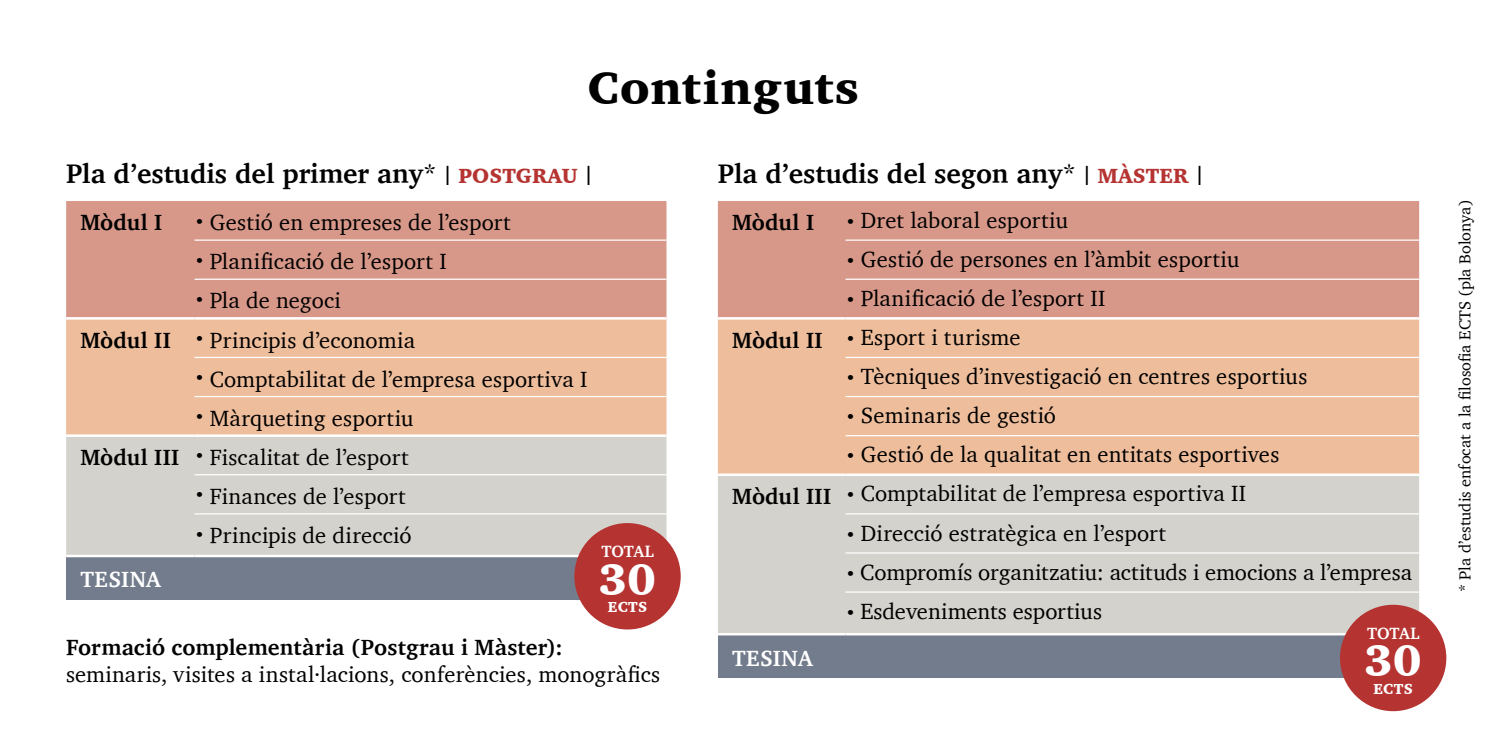
<style>
.page{position:relative;width:1489px;height:745px;background:#fff}
.page>*{position:absolute;margin:0;border:0;box-sizing:border-box;transform-origin:0 0}
.t1{font:900 46.25px "Charter";letter-spacing:.025em;color:#000}
.t2{font:900 45px "Charter";color:#fff}
.t3{font:700 27.5px "Charter";color:#000}
.t4{font:22.5px/27.5px "Charter";letter-spacing:.01em;color:#000}
.t5{font:700 22.5px "Charter";letter-spacing:.02em;color:#000}
.t6{font:700 22.5px "Charter";color:#fff}
.t7{font:700 16.75px "Charter";color:#fff}
.t8{font:16.25px "Charter";color:#000}
.t9{font:900 14.75px "Charter";letter-spacing:.015em;color:#fff}
.s1{font-weight:400;font-size:27px}
.s2{font-weight:900;font-size:21px;color:#b53432}
.s3{font-size:17.5px}
.s4{font-weight:700}
</style>
<div class="page">
<div style="left:66px;top:201px;width:600px;height:116px;background:#d89889"></div>
<div style="left:66px;top:319px;width:600px;height:115px;background:#eebd9b"></div>
<div style="left:66px;top:436px;width:600px;height:118px;background:#d4d2cc"></div>
<div style="left:66px;top:555px;width:600px;height:44px;background:#737c8c"></div>
<hr style="left:66px;top:554px;width:128px;height:3px;background:#fff">
<hr style="left:194px;top:554px;width:472px;height:3px;background:#fff">
<hr style="left:194px;top:239px;width:472px;height:1px;background:#fff">
<hr style="left:194px;top:278px;width:472px;height:2px;background:#fff">
<hr style="left:194px;top:356px;width:472px;height:2px;background:#fff">
<hr style="left:194px;top:395px;width:472px;height:2px;background:#fff">
<hr style="left:194px;top:474px;width:472px;height:1px;background:#fff">
<hr style="left:194px;top:513px;width:472px;height:1px;background:#fff">
<div style="left:718px;top:201px;width:700px;height:116px;background:#d89889"></div>
<div style="left:718px;top:319px;width:700px;height:154px;background:#eebd9b"></div>
<div style="left:718px;top:475px;width:700px;height:157px;background:#d4d2cc"></div>
<div style="left:718px;top:633px;width:700px;height:44px;background:#737c8c"></div>
<hr style="left:718px;top:632px;width:127px;height:3px;background:#fff">
<hr style="left:845px;top:632px;width:573px;height:3px;background:#fff">
<hr style="left:845px;top:239px;width:573px;height:1px;background:#fff">
<hr style="left:845px;top:278px;width:573px;height:2px;background:#fff">
<hr style="left:845px;top:356px;width:573px;height:2px;background:#fff">
<hr style="left:845px;top:395px;width:573px;height:2px;background:#fff">
<hr style="left:845px;top:435px;width:573px;height:1px;background:#fff">
<hr style="left:845px;top:513px;width:573px;height:1px;background:#fff">
<hr style="left:845px;top:552px;width:573px;height:1px;background:#fff">
<hr style="left:845px;top:591px;width:573px;height:1px;background:#fff">
<div style="left:574px;top:522px;width:106px;height:107px;background:#b53432;border-radius:50%"></div>
<div style="left:1339px;top:604px;width:107px;height:106px;background:#b53432;border-radius:50%"></div>
<p class="t1" style="left:587px;top:60px;width:273px">Continguts</p>
<p class="t3" style="left:66px;top:149px;width:527px">Pla d’estudis del primer any<span class="s1">*</span> <sub>I</sub> <span class="s2">POSTGRAU</span> <sub>I</sub></p>
<p class="t5" style="left:80px;top:203px;width:82px">Mòdul I</p>
<p class="t4" style="left:194px;top:208px;width:318px"><span class="s3">•</span> Gestió en empreses de l’esport</p>
<p class="t4" style="left:194px;top:247px;width:254px"><span class="s3">•</span> Planificació de l’esport I</p>
<p class="t4" style="left:194px;top:286px;width:148px"><span class="s3">•</span> Pla de negoci</p>
<p class="t5" style="left:80px;top:320px;width:83px">Mòdul II</p>
<p class="t4" style="left:194px;top:325px;width:222px"><span class="s3">•</span> Principis d’economia</p>
<p class="t4" style="left:194px;top:364px;width:394px"><span class="s3">•</span> Comptabilitat de l’empresa esportiva I</p>
<p class="t4" style="left:194px;top:403px;width:221px"><span class="s3">•</span> Màrqueting esportiu</p>
<p class="t5" style="left:80px;top:437px;width:83px">Mòdul III</p>
<p class="t4" style="left:194px;top:443px;width:215px"><span class="s3">•</span> Fiscalitat de l’esport</p>
<p class="t4" style="left:194px;top:482px;width:213px"><span class="s3">•</span> Finances de l’esport</p>
<p class="t4" style="left:194px;top:521px;width:218px"><span class="s3">•</span> Principis de direcció</p>
<p class="t6" style="left:80px;top:559px;width:18px">TESINA</p>
<p class="t7" style="left:601px;top:536px;width:54px">TOTAL</p>
<p class="t2" style="left:599px;top:551px;width:59px">30</p>
<p class="t9" style="left:608px;top:597px;width:41px">ECTS</p>
<p class="t4" style="left:66px;top:632px;width:595px"><span class="s4">Formació complementària (Postgrau i Màster): </span>seminaris, visites a instal·lacions, conferències, monogràfics</p>
<p class="t3" style="left:718px;top:149px;width:486px">Pla d’estudis del segon any<span class="s1">*</span> <sub>I</sub> <span class="s2">MÀSTER</span> <sub>I</sub></p>
<p class="t5" style="left:732px;top:203px;width:82px">Mòdul I</p>
<p class="t4" style="left:845px;top:206px;width:224px"><span class="s3">•</span> Dret laboral esportiu</p>
<p class="t4" style="left:845px;top:245px;width:395px"><span class="s3">•</span> Gestió de persones en l’àmbit esportiu</p>
<p class="t4" style="left:845px;top:284px;width:261px"><span class="s3">•</span> Planificació de l’esport II</p>
<p class="t5" style="left:732px;top:320px;width:83px">Mòdul II</p>
<p class="t4" style="left:845px;top:323px;width:176px"><span class="s3">•</span> Esport i turisme</p>
<p class="t4" style="left:845px;top:362px;width:463px"><span class="s3">•</span> Tècniques d’investigació en centres esportius</p>
<p class="t4" style="left:845px;top:401px;width:212px"><span class="s3">•</span> Seminaris de gestió</p>
<p class="t4" style="left:845px;top:440px;width:435px"><span class="s3">•</span> Gestió de la qualitat en entitats esportives</p>
<p class="t5" style="left:732px;top:476px;width:83px">Mòdul III</p>
<p class="t4" style="left:845px;top:479px;width:402px"><span class="s3">•</span> Comptabilitat de l’empresa esportiva II</p>
<p class="t4" style="left:845px;top:518px;width:322px"><span class="s3">•</span> Direcció estratègica en l’esport</p>
<p class="t4" style="left:845px;top:557px;width:568px"><span class="s3">•</span> Compromís organitzatiu: actituds i emocions a l’empresa</p>
<p class="t4" style="left:845px;top:596px;width:258px"><span class="s3">•</span> Esdeveniments esportius</p>
<p class="t6" style="left:732px;top:638px;width:18px">TESINA</p>
<p class="t7" style="left:1366px;top:618px;width:54px">TOTAL</p>
<p class="t2" style="left:1364px;top:632px;width:59px">30</p>
<p class="t9" style="left:1373px;top:679px;width:41px">ECTS</p>
<p class="t8" style="left:1450px;top:592px;width:394px;rotate:-90deg">* Pla d’estudis enfocat a la filosofia ECTS (pla Bolonya)</p>
</div>
